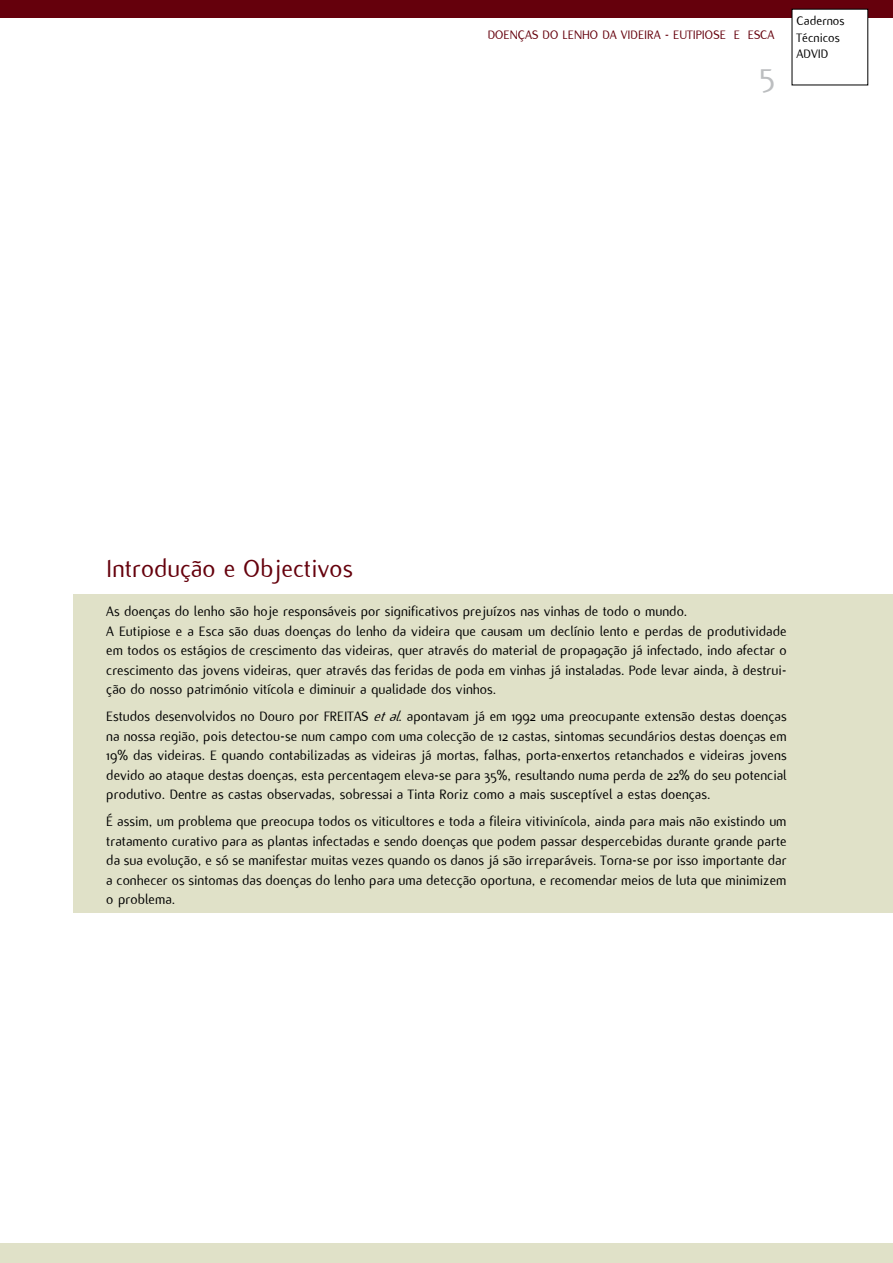
<style>
.page{position:relative;width:893px;height:1263px;background:#fff}
.page>*{position:absolute;margin:0;border:0;box-sizing:border-box;transform-origin:0 0}
.t1{font:36px "Flux";color:#bcbec0}
.t2{font:27px "Flux";color:#65000c}
.t3{font:15px/19.5px "Flux";color:#000;text-align:justify}
.t4{font:13.5px "Flux";color:#65000c}
.t5{font:13.5px/16.2px "Flux";color:#000}
.s1{font-style:italic}
</style>
<div class="page">
<div style="left:0;top:0;width:893px;height:17px;background:#65000c"></div>
<div style="left:0;top:1243px;width:893px;height:20px;background:#e0e1c8"></div>
<div style="left:74px;top:594px;width:819px;height:318px;background:#e0e1c8"></div>
<div style="left:792px;top:9px;width:76px;height:76px;background:#fff"></div>
<p class="t4" style="left:488px;top:27px;width:288px">DOENÇAS DO LENHO DA VIDEIRA - EUTIPIOSE E ESCA</p>
<h1 class="t1" style="left:759px;top:53px;width:17px">5</h1>
<p class="t5" style="left:797px;top:13px;width:49px">Cadernos<br>Técnicos<br>ADVID</p>
<h2 class="t2" style="left:106px;top:554px;width:248px">Introdução e Objectivos</h2>
<p class="t3" style="left:106px;top:602px;width:682px;text-align:left">As doenças do lenho são hoje responsáveis por significativos prejuízos nas vinhas de todo o mundo.<br>A Eutipiose e a Esca são duas doenças do lenho da videira que causam um declínio lento e perdas de produtividade em todos os estágios de crescimento das videiras, quer através do material de propagação já infectado, indo afectar o crescimento das jovens videiras, quer através das feridas de poda em vinhas já instaladas. Pode levar ainda, à destrui&shy;ção do nosso património vitícola e diminuir a qualidade dos vinhos.</p>
<p class="t3" style="left:106px;top:707px;width:682px">Estudos desenvolvidos no Douro por FREITAS <span class="s1">etal</span>. apontavam já em 1992 uma preocupante extensão destas doenças na nossa região, pois detectou-se num campo com uma colecção de 12 castas, sintomas secundários destas doenças em 19% das videiras. E quando contabilizadas as videiras já mortas, falhas, porta-enxertos retanchados e videiras jovens devido ao ataque destas doenças, esta percentagem eleva-se para 35%, resultando numa perda de 22% do seu potencial produtivo. Dentre as castas observadas, sobressai a Tinta Roriz como a mais susceptível a estas doenças.</p>
<p class="t3" style="left:106px;top:812px;width:682px">É assim, um problema que preocupa todos os viticultores e toda a fileira vitivinícola, ainda para mais não existindo um tratamento curativo para as plantas infectadas e sendo doenças que podem passar despercebidas durante grande parte da sua evolução, e só se manifestar muitas vezes quando os danos já são irreparáveis. Torna-se por isso importante dar a conhecer os sintomas das doenças do lenho para uma detecção oportuna, e recomendar meios de luta que minimizem o problema.</p>
</div>
